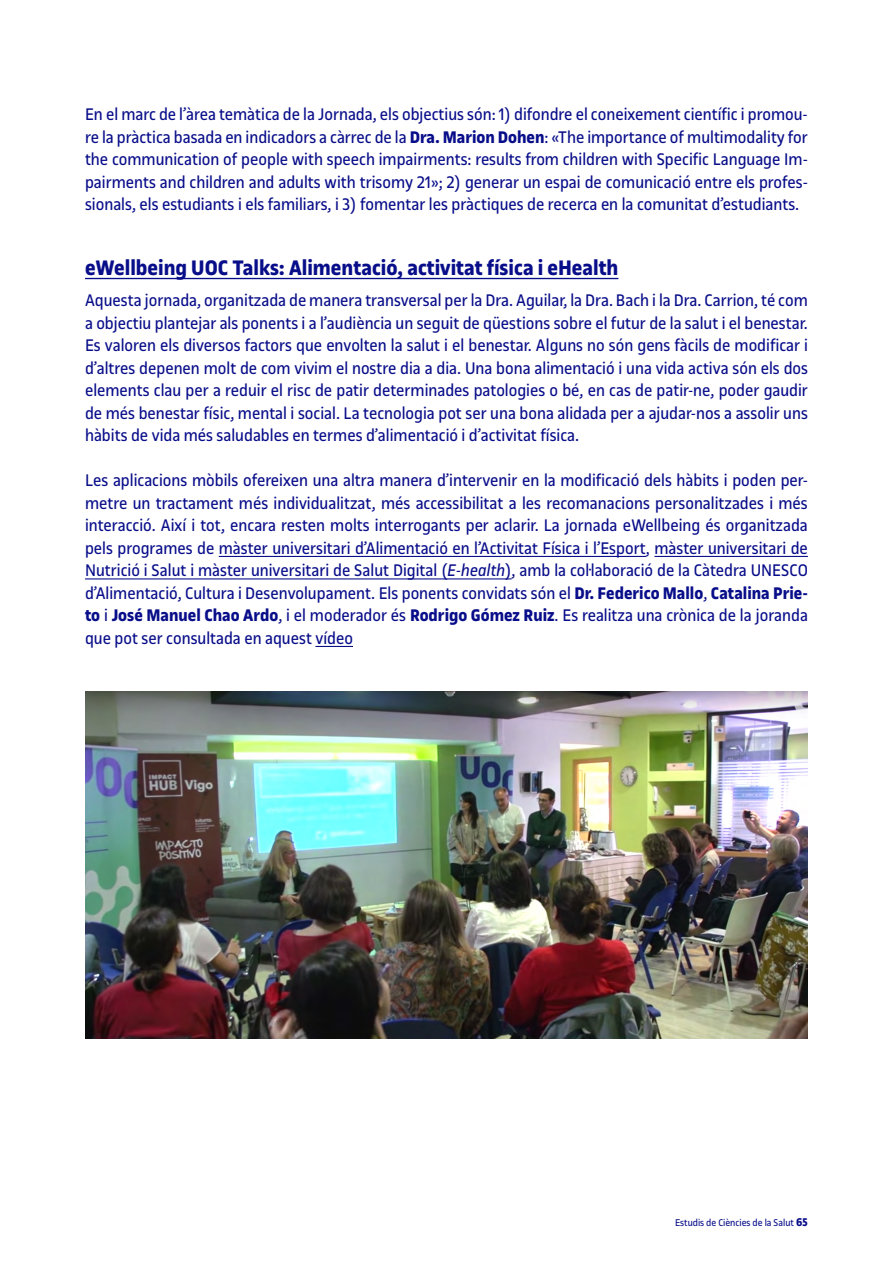
<style>
.page{position:relative;width:893px;height:1263px;background:#fff}
.page>*{position:absolute;margin:0;border:0;box-sizing:border-box;transform-origin:0 0}
.t1{font:700 22.5px "UOC Sans";color:#080d89}
.t2{font:18px/22.5px "UOC Sans";color:#080d89;text-align:justify}
.t3{font:10.5px "UOC Sans";color:#080d89}
.s1{font-weight:700}
.s2{font-style:italic}
.s3{font-weight:700;font-size:12px}
</style>
<div class="page">
<hr style="left:85px;top:278px;width:533px;height:1px;background:#080d89">
<hr style="left:219px;top:556px;width:427px;height:1px;background:#080d89">
<hr style="left:654px;top:556px;width:154px;height:1px;background:#080d89">
<hr style="left:85px;top:578px;width:427px;height:1px;background:#080d89">
<hr style="left:315px;top:646px;width:38px;height:1px;background:#080d89">
<img style="left:85px;top:691px;width:723px;height:347px">
<p class="t2" style="left:85px;top:103px;width:724px">En el marc de l’àrea temàtica de la Jornada, els objectius són: 1) difondre el coneixement científic i promou&shy;re la pràctica basada en indicadors a càrrec de la <span class="s1">Dra. Marion Dohen</span>: «The importance of multimodality for the communication of people with speech impairments: results from children with Specific Language Im&shy;pairments and children and adults with trisomy 21»; 2) generar un espai de comunicació entre els profes&shy;sionals, els estudiants i els familiars, i 3) fomentar les pràctiques de recerca en la comunitat d’estudiants.</p>
<p class="t1" style="left:85px;top:255px;width:535px">eWellbeing UOC Talks: Alimentació, activitat física i eHealth</p>
<p class="t2" style="left:85px;top:289px;width:724px">Aquesta jornada, organitzada de manera transversal per la Dra. Aguilar, la Dra. Bach i la Dra. Carrion, té com a objectiu plantejar als ponents i a l’audiència un seguit de qüestions sobre el futur de la salut i el benestar.<br>Es valoren els diversos factors que envolten la salut i el benestar. Alguns no són gens fàcils de modificar i d’altres depenen molt de com vivim el nostre dia a dia. Una bona alimentació i una vida activa són els dos elements clau per a reduir el risc de patir determinades patologies o bé, en cas de patir-ne, poder gaudir de més benestar físic, mental i social. La tecnologia pot ser una bona alidada per a ajudar-nos a assolir uns hàbits de vida més saludables en termes d’alimentació i d’activitat física.</p>
<p class="t2" style="left:85px;top:469px;width:724px">Les aplicacions mòbils ofereixen una altra manera d’intervenir en la modificació dels hàbits i poden per&shy;metre un tractament més individualitzat, més accessibilitat a les recomanacions personalitzades i més interacció. Així i tot, encara resten molts interrogants per aclarir. La jornada eWellbeing és organitzada pels programes de màster universitari d’Alimentació en l’Activitat Física i l’Esport, màster universitari de Nutrició i Salut i màster universitari de Salut Digital (<span class="s2">E-health</span>), amb la col·laboració de la Càtedra UNESCO d’Alimentació, Cultura i Desenvolupament. Els ponents convidats són el <span class="s1">Dr. Federico Mallo</span>, <span class="s1">Catalina Prie&shy;to</span> i <span class="s1">José Manuel Chao Ardo</span>, i el moderador és <span class="s1">Rodrigo Gómez Ruiz</span>. Es realitza una crònica de la joranda que pot ser consultada en aquest vídeo</p>
<p class="t3" style="left:675px;top:1217px;width:134px">Estudis de Ciències de la Salut <span class="s3">65</span></p>
</div>
